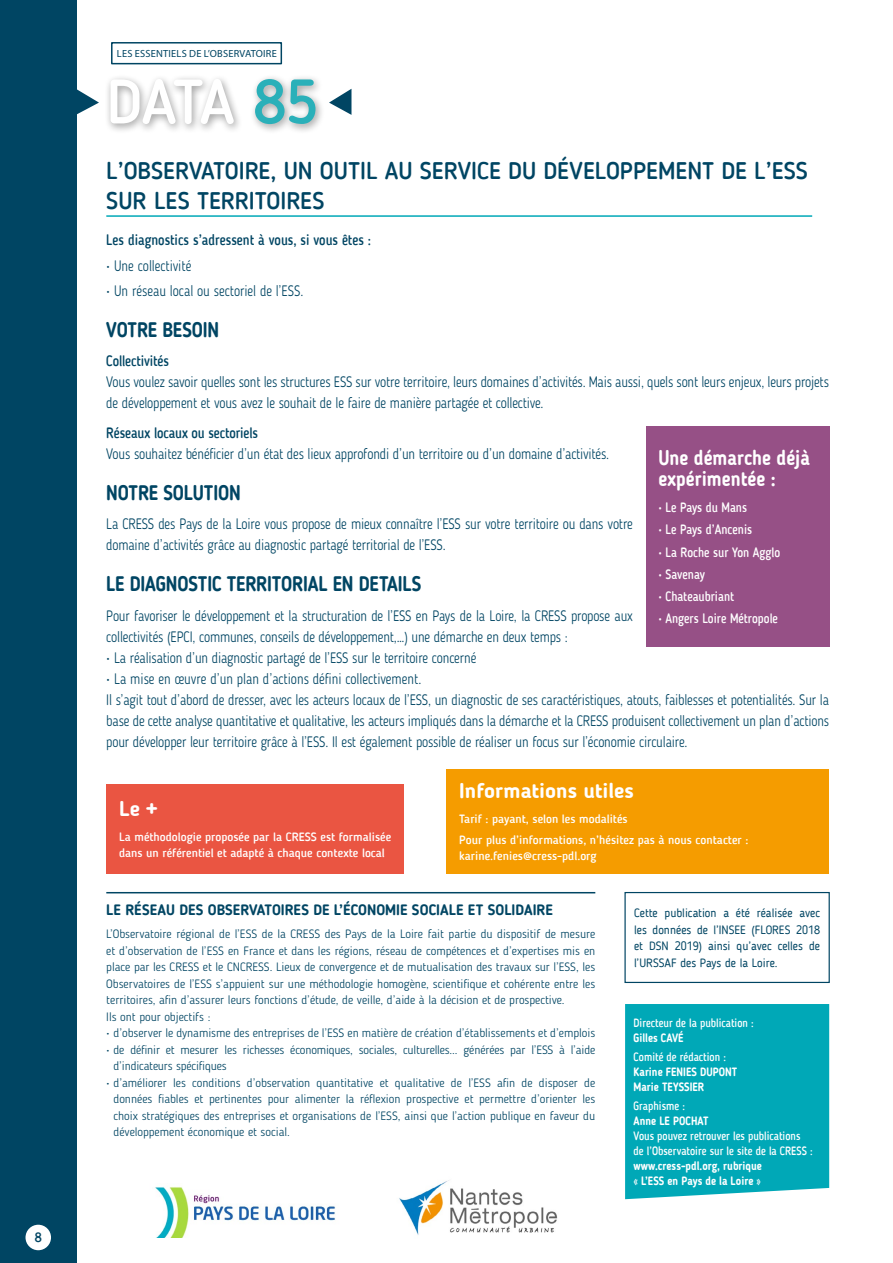
<style>
.page{position:relative;width:893px;height:1263px;background:#fff}
.page>*{position:absolute;margin:0;border:0;box-sizing:border-box;transform-origin:0 0}
.t1{font:500 62.25px "Blogger Sans";letter-spacing:-.04em;color:#fff}
.t2{font:500 24px/30px "Blogger Sans";color:#004563}
.t3{font:700 21px "Blogger Sans";letter-spacing:-.01em;color:#004563;scale:.87 1}
.t4{font:700 21px/21px "Blogger Sans";color:#fff;scale:.87 1}
.t5{font:700 21px "Blogger Sans";color:#fff}
.t6{font:300 15px/21px "Blogger Sans";letter-spacing:-.01em;color:#004563;scale:.87 1}
.t7{font:500 15px "Blogger Sans";letter-spacing:-.01em;color:#004563;scale:.87 1}
.t8{font:700 15px "Blogger Sans";color:#004563}
.t9{font:500 13.5px "Blogger Sans";color:#fff;scale:.87 1}
.t10{font:500 13.5px "Blogger Sans";color:#004563}
.t11{font:300 12px/16.5px "Blogger Sans";color:#004563}
.t12{font:500 12px/16.5px "Blogger Sans";color:#fff}
.t13{font:500 12px/15px "Blogger Sans";color:#fff;scale:.87 1}
.t14{font:12px/16.5px "Blogger Sans";color:#004563;text-align:justify}
.t15{font:700 12px/15px "Blogger Sans";color:#fff;scale:.87 1}
.t16{font:10.35px "Myriad Pro";letter-spacing:.02em;color:#004563}
.s1{color:#2ab0b9}
</style>
<div class="page">
<div style="left:0;top:0;width:77px;height:1263px;background:#004563"></div>
<svg style="left:77px;top:89px;width:22px;height:26px"></svg>
<div style="left:104px;top:73px;width:221px;height:61px;background:#000;opacity:.4"></div>
<svg style="left:329px;top:89px;width:22px;height:26px"></svg>
<div style="left:111px;top:42px;width:171px;height:22px;border:2px solid #004563"></div>
<hr style="left:106px;top:892px;width:489px;height:1px;background:#004563">
<img style="left:155px;top:1186px;width:181px;height:51px">
<img style="left:399px;top:1180px;width:159px;height:55px">
<div style="left:625px;top:1004px;width:204px;height:195px;background:#00a8b7"></div>
<hr style="left:106px;top:215px;width:706px;height:2px;background:#00a8b7">
<div style="left:646px;top:426px;width:183px;height:221px;background:#965086"></div>
<div style="left:624px;top:892px;width:206px;height:91px;border:1px solid #004563"></div>
<div style="left:106px;top:784px;width:298px;height:90px;background:#ea5542"></div>
<div style="left:446px;top:769px;width:383px;height:105px;background:#f59c00"></div>
<div style="left:26px;top:1225px;width:25px;height:25px;background:#fff;border-radius:50%"></div>
<p class="t10" style="left:35px;top:1231px;width:9px">8</p>
<p class="t16" style="left:117px;top:47px;width:161px">LES ESSENTIELS DE L’OBSERVATOIRE</p>
<h1 class="t1" style="left:106px;top:71px;width:214px">DATA <span class="s1">85</span></h1>
<h2 class="t2" style="left:106px;top:157px;width:703px">L’OBSERVATOIRE, UN OUTIL AU SERVICE DU DÉVELOPPEMENT DE L’ESS<br>SUR LES TERRITOIRES</h2>
<p class="t7" style="left:106px;top:233px;width:306px">Les diagnostics s’adressent à vous, si vous êtes :</p>
<p class="t6" style="left:106px;top:255px;width:99px">• Une collectivité</p>
<p class="t6" style="left:106px;top:280px;width:228px">• Un réseau local ou sectoriel de l’ESS.</p>
<h3 class="t3" style="left:106px;top:319px;width:131px">VOTRE BESOIN</h3>
<p class="t7" style="left:106px;top:354px;width:73px">Collectivités</p>
<p class="t6" style="left:106px;top:372px;width:832px">Vous voulez savoir quelles sont les structures ESS sur votre territoire, leurs domaines d’activités. Mais aussi, quels sont leurs enjeux, leurs projets de développement et vous avez le souhait de le faire de manière partagée et collective.</p>
<p class="t7" style="left:106px;top:425px;width:176px">Réseaux locaux ou sectoriels</p>
<p class="t6" style="left:106px;top:443px;width:580px">Vous souhaitez bénéficier d’un état des lieux approfondi d’un territoire ou d’un domaine d’activités.</p>
<h3 class="t3" style="left:106px;top:482px;width:156px">NOTRE SOLUTION</h3>
<p class="t6" style="left:106px;top:514px;width:607px">La CRESS des Pays de la Loire vous propose de mieux connaître l’ESS sur votre territoire ou dans votre domaine d’activités grâce au diagnostic partagé territorial de l’ESS.</p>
<h3 class="t3" style="left:106px;top:574px;width:364px">LE DIAGNOSTIC TERRITORIAL EN DETAILS</h3>
<p class="t6" style="left:106px;top:605px;width:607px">Pour favoriser le développement et la structuration de l’ESS en Pays de la Loire, la CRESS propose aux collectivités (EPCI, communes, conseils de développement,…) une démarche en deux temps :</p>
<p class="t6" style="left:106px;top:647px;width:427px">• La réalisation d’un diagnostic partagé de l’ESS sur le territoire concerné</p>
<p class="t6" style="left:106px;top:668px;width:832px">• La mise en œuvre d’un plan d’actions défini collectivement.<br>Il s’agit tout d’abord de dresser, avec les acteurs locaux de l’ESS, un diagnostic de ses caractéristiques, atouts, faiblesses et potentialités. Sur la base de cette analyse quantitative et qualitative, les acteurs impliqués dans la démarche et la CRESS produisent collectivement un plan d’actions pour développer leur territoire grâce à l’ESS. Il est également possible de réaliser un focus sur l’économie circulaire.</p>
<h3 class="t4" style="left:658px;top:448px;width:176px">Une démarche déjà expérimentée :</h3>
<p class="t9" style="left:658px;top:501px;width:103px">• Le Pays du Mans</p>
<p class="t9" style="left:658px;top:523px;width:109px">• Le Pays d’Ancenis</p>
<p class="t9" style="left:658px;top:545px;width:142px">• La Roche sur Yon Agglo</p>
<p class="t9" style="left:658px;top:568px;width:55px">• Savenay</p>
<p class="t9" style="left:658px;top:590px;width:89px">• Chateaubriant</p>
<p class="t9" style="left:658px;top:612px;width:139px">• Angers Loire Métropole</p>
<h3 class="t5" style="left:119px;top:798px;width:40px">Le +</h3>
<p class="t12" style="left:119px;top:829px;width:274px">La méthodologie proposée par la CRESS est formalisée dans un référentiel et adapté à chaque contexte local</p>
<h3 class="t5" style="left:459px;top:780px;width:176px">Informations utiles</h3>
<p class="t12" style="left:459px;top:809px;width:291px;line-height:20.7px">Tarif : payant, selon les modalités<br>Pour plus d’informations, n’hésitez pas à nous contacter :</p>
<p class="t12" style="left:459px;top:848px;width:139px">karine.fenies@cress-pdl.org</p>
<p class="t8" style="left:106px;top:902px;width:448px">LE RÉSEAU DES OBSERVATOIRES DE L’ÉCONOMIE SOCIALE ET SOLIDAIRE</p>
<p class="t11" style="left:106px;top:926px;width:491px">L’Observatoire régional de l’ESS de la CRESS des Pays de la Loire fait partie du dispositif de mesure et d’observation de l’ESS en France et dans les régions, réseau de compétences et d’expertises mis en place par les CRESS et le CNCRESS. Lieux de convergence et de mutualisation des travaux sur l’ESS, les Observatoires de l’ESS s’appuient sur une méthodologie homogène, scientifique et cohérente entre les territoires, afin d’assurer leurs fonctions d’étude, de veille, d’aide à la décision et de prospective.<br>Ils ont pour objectifs :</p>
<p class="t11" style="left:106px;top:1025px;width:490px">• d’observer le dynamisme des entreprises de l’ESS en matière de création d’établissements et d’emplois</p>
<p class="t11" style="left:114px;top:1041px;width:483px;text-indent:-7px">• de définir et mesurer les richesses économiques, sociales, culturelles... générées par l’ESS à l’aide d’indicateurs spécifiques</p>
<p class="t11" style="left:114px;top:1074px;width:483px;text-align:justify;text-indent:-7px">• d’améliorer les conditions d’observation quantitative et qualitative de l’ESS afin de disposer de données fiables et pertinentes pour alimenter la réflexion prospective et permettre d’orienter les choix stratégiques des entreprises et organisations de l’ESS, ainsi que l’action publique en faveur du développement économique et social.</p>
<p class="t14" style="left:634px;top:905px;width:187px">Cette publication a été réalisée avec les données de l’INSEE (FLORES 2018 et DSN 2019) ainsi qu’avec celles de l’URSSAF des Pays de la Loire.</p>
<p class="t13" style="left:634px;top:1016px;width:140px">Directeur de la publication :</p>
<p class="t15" style="left:634px;top:1031px;width:59px">Gilles CAVÉ</p>
<p class="t13" style="left:634px;top:1050px;width:108px">Comité de rédaction :</p>
<p class="t15" style="left:634px;top:1065px;width:121px">Karine FENIES DUPONT<br>Marie TEYSSIER</p>
<p class="t13" style="left:634px;top:1099px;width:61px">Graphisme :</p>
<p class="t15" style="left:634px;top:1114px;width:88px">Anne LE POCHAT</p>
<p class="t13" style="left:634px;top:1129px;width:207px">Vous pouvez retrouver les publications de l’Observatoire sur le site de la CRESS :</p>
<p class="t15" style="left:634px;top:1159px;width:149px">www.cress-pdl.org, rubrique « L’ESS en Pays de la Loire »</p>
</div>
